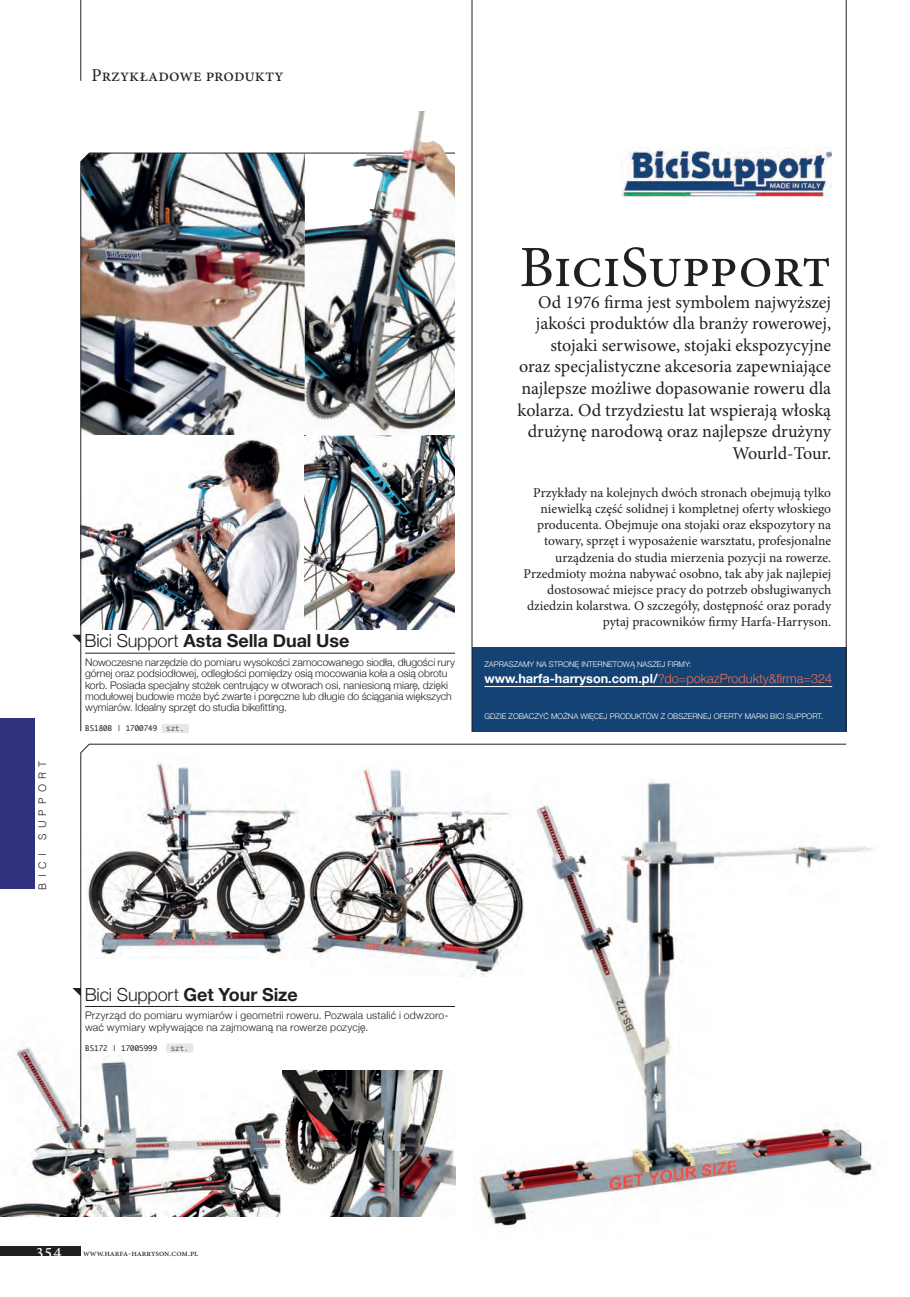
<style>
.page{position:relative;width:910px;height:1297px;background:#fff}
.page>*{position:absolute;margin:0;border:0;box-sizing:border-box;transform-origin:0 0}
.t1{font:58.5px "Minion Pro";color:#231f20}
.t2{font:18px/21.6px "Minion Pro";color:#231f20;text-align:right}
.t3{font:700 18px "Helvetica Neue";letter-spacing:-.005em;color:#231f20}
.t4{font:300 18px "Helvetica Neue";letter-spacing:-.01em;color:#231f20}
.t5{font:13.5px/16.2px "Minion Pro";color:#231f20;text-align:right}
.t6{font:300 12.75px "Helvetica Neue";color:#f36f51}
.t7{font:300 10.5px/11.2px "Helvetica Neue";letter-spacing:-.005em;color:#231f20}
.t8{font:300 10.5px/11.2px "Helvetica Neue";letter-spacing:.02em;color:#231f20}
.t9{font:300 10.5px "Helvetica";letter-spacing:.5em;color:#231f20}
.t10{font:9px "Minion Pro";letter-spacing:-.01em;color:#231f20}
.t11{font:300 7.8px "Helvetica Neue";color:#fff}
.t12{font:7.5px "Monaco";color:#231f20}
.t13{font:7.5px "Monaco";color:#57585a}
.s1{font-weight:300}
.s2{color:#57585a}
.s3{font-weight:700;color:#fff}
.s4{font-weight:700}
.s5{font-size:18px;color:#fff}
</style>
<div class="page">
<img style="left:478px;top:846px;width:401px;height:384px">
<img style="left:0;top:1044px;width:282px;height:172px">
<div style="left:472px;top:647px;width:374px;height:85px;background:#144274"></div>
<img style="left:622px;top:148px;width:209px;height:49px">
<hr style="left:846px;top:0;width:1px;height:116px;background:#231f20">
<hr style="left:846px;top:116px;width:1px;height:615px;background:#231f20">
<hr style="left:472px;top:0;width:1px;height:732px;background:#231f20">
<hr style="left:484px;top:686px;width:348px;height:1px;background:#fff">
<svg style="left:72px;top:988px;width:8px;height:8px"></svg>
<svg style="left:72px;top:635px;width:8px;height:8px"></svg>
<div style="left:162px;top:724px;width:27px;height:9px;background:#e6e7e9"></div>
<img style="left:80px;top:153px;width:375px;height:579px">
<img style="left:305px;top:111px;width:150px;height:518px">
<svg style="left:80px;top:744px;width:767px;height:383px"></svg>
<hr style="left:81px;top:0;width:1px;height:81px;background:#231f20">
<img style="left:282px;top:1070px;width:173px;height:146px">
<img style="left:308px;top:765px;width:217px;height:212px">
<div style="left:0;top:1247px;width:81px;height:9px;background:#231f20"></div>
<div style="left:0;top:719px;width:34px;height:170px;background:#30317f"></div>
<h2 class="t2" style="left:91px;top:64px;width:194px">Przykładowe produkty</h2>
<p class="t9" style="left:33px;top:840px;width:81px;rotate:-90deg">SUPPORT</p>
<p class="t9" style="left:33px;top:890px;width:38px;rotate:-90deg">BICI</p>
<h2 class="t3" style="left:85px;top:627px;width:266px"><span class="s1">Bici Support</span> Asta Sella Dual Use</h2>
<p class="t7" style="left:85px;top:656px;width:371px">Nowoczesne narzędzie do pomiaru wysokości zamocowanego siodła, długości rury górnej oraz podsiodłowej, odległości pomiędzy osią mocowania koła a osią obrotu korb. Posiada specjalny stożek centrujący w otworach osi, naniesioną miarę, dzięki modułowej budowie może być zwarte i poręczne lub długie do ściągania większych wymiarów. Idealny sprzęt do studia bikefitting.</p>
<p class="t12" style="left:85px;top:722px;width:101px">BS180B | 1700749 <span class="s2">szt.</span></p>
<h1 class="t1" style="left:519px;top:228px;width:313px">BiciSupport</h1>
<p class="t2" style="left:518px;top:291px;width:315px">Od 1976 firma jest symbolem najwyższej jakości produktów dla branży rowerowej, stojaki serwisowe, stojaki ekspozycyjne oraz specjalistyczne akcesoria zapewniające najlepsze możliwe dopasowanie roweru dla kolarza. Od trzydziestu lat wspierają włoską drużynę narodową oraz najlepsze drużyny Wourld-Tour.</p>
<p class="t5" style="left:524px;top:484px;width:309px">Przykłady na kolejnych dwóch stronach obejmują tylko niewielką część solidnej i kompletnej oferty włoskiego producenta. Obejmuje ona stojaki oraz ekspozytory na towary, sprzęt i wyposażenie warsztatu, profesjonalne urządzenia do studia mierzenia pozycji na rowerze.<br>Przedmioty można nabywać osobno, tak aby jak najlepiej dostosować miejsce pracy do potrzeb obsługiwanych dziedzin kolarstwa. O szczegóły, dostępność oraz porady pytaj pracowników firmy Harfa-Harryson.</p>
<p class="t11" style="left:484px;top:658px;width:208px">ZAPRASZAMY NA STRONĘ INTERNETOWĄ NASZEJ FIRMY:</p>
<p class="t6" style="left:484px;top:668px;width:349px"><span class="s3">www.harfa-harryson.com.pl/</span>?do=pokazProdukty&amp;firma=324</p>
<p class="t11" style="left:484px;top:710px;width:340px">GDZIE ZOBACZYĆ MOŻNA WIĘCEJ PRODUKTÓW Z OBSZERNEJ OFERTY MARKI BICI SUPPORT.</p>
<h2 class="t4" style="left:85px;top:980px;width:214px">Bici Support <span class="s4">Get Your Size</span></h2>
<p class="t8" style="left:85px;top:1009px;width:365px">Przyrząd do pomiaru wymiarów i geometrii roweru. Pozwala ustalić i odwzoro&shy;wać wymiary wpływające na zajmowaną na rowerze pozycję.</p>
<p class="t12" style="left:85px;top:1041px;width:73px">BS172 | 17005999</p>
<p class="t13" style="left:171px;top:1041px;width:19px">szt.</p>
<p class="t10" style="left:36px;top:1247px;width:164px"><span class="s5">354</span> www.harfa-harryson.com.pl</p>
</div>
